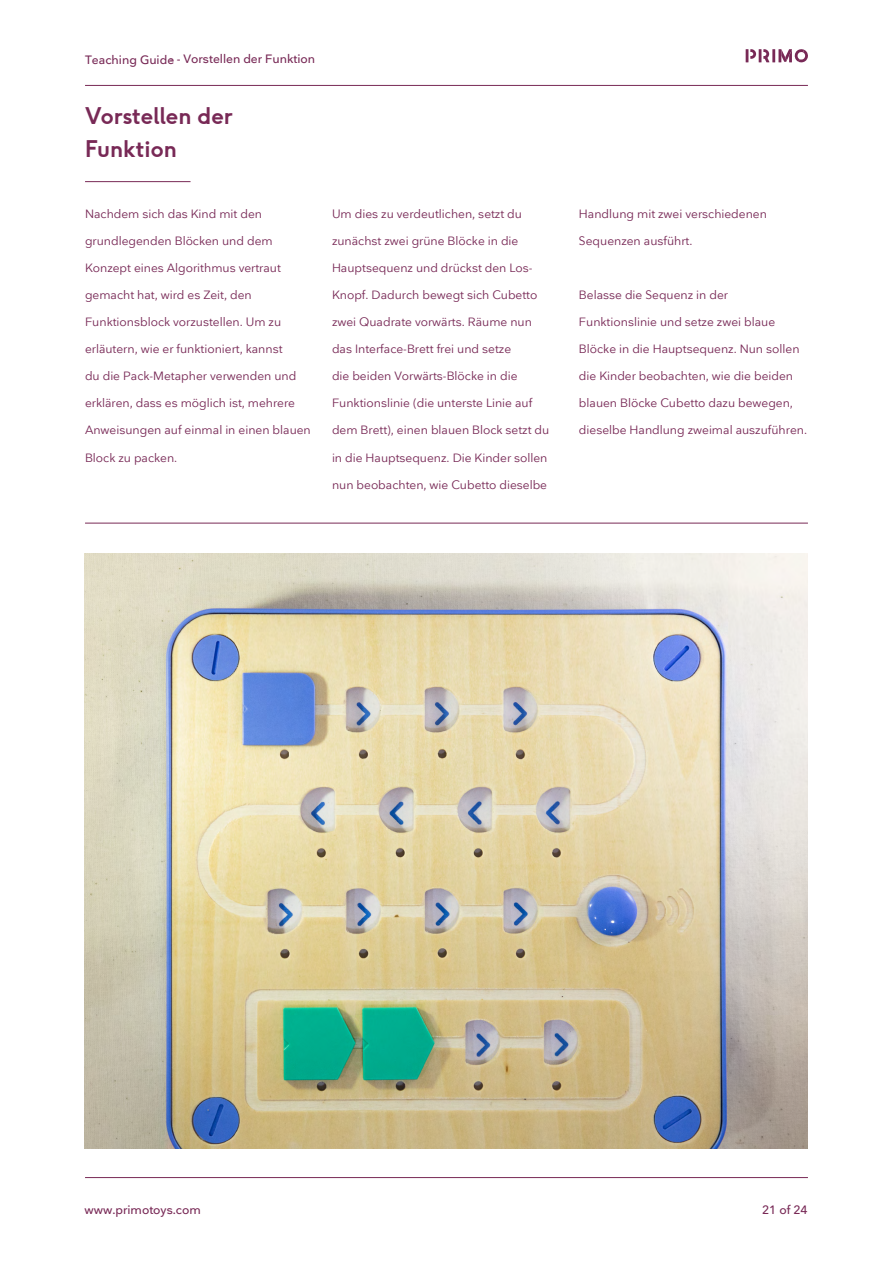
<style>
.page{position:relative;width:893px;height:1263px;background:#fff}
.page>*{position:absolute;margin:0;border:0;box-sizing:border-box;transform-origin:0 0}
.t1{font:700 22.5px/33px "F37 Ginger";color:#782956}
.t2{font:12px "Nationale";color:#782956}
.t3{font:500 12px "Nationale";color:#782956}
</style>
<div class="page">
<hr style="left:85px;top:1177px;width:723px;height:1px;background:#782956">
<hr style="left:85px;top:85px;width:723px;height:1px;background:#782956">
<svg style="left:746px;top:49px;width:62px;height:14px"></svg>
<hr style="left:85px;top:523px;width:723px;height:1px;background:#782956">
<hr style="left:85px;top:181px;width:106px;height:1px;background:#782956">
<img style="left:85px;top:554px;width:723px;height:594px">
<p class="t3" style="left:170px;top:51px;width:147px">- - Vorstellen der Funktion</p>
<p class="t3" style="left:85px;top:52px;width:91px">Teaching Guide</p>
<h1 class="t1" style="left:85px;top:99px;width:150px">Vorstellen der<br>Funktion</h1>
<p class="t2" style="left:85px;top:207px;width:179px">Nachdem sich das Kind mit den</p>
<p class="t2" style="left:85px;top:234px;width:189px">grundlegenden Blöcken und dem</p>
<p class="t2" style="left:85px;top:261px;width:197px">Konzept eines Algorithmus vertraut</p>
<p class="t2" style="left:85px;top:288px;width:168px">gemacht hat, wird es Zeit, den</p>
<p class="t2" style="left:85px;top:315px;width:198px">Funktionsblock vorzustellen. Um zu</p>
<p class="t2" style="left:85px;top:342px;width:199px">erläutern, wie er funktioniert, kannst</p>
<p class="t2" style="left:85px;top:369px;width:213px">du die Pack-Metapher verwenden und</p>
<p class="t2" style="left:85px;top:396px;width:212px">erklären, dass es möglich ist, mehrere</p>
<p class="t2" style="left:85px;top:423px;width:227px">Anweisungen auf einmal in einen blauen</p>
<p class="t2" style="left:85px;top:450px;width:94px">Block zu packen.</p>
<p class="t2" style="left:332px;top:207px;width:191px">Um dies zu verdeutlichen, setzt du</p>
<p class="t2" style="left:332px;top:234px;width:188px">zunächst zwei grüne Blöcke in die</p>
<p class="t2" style="left:332px;top:261px;width:202px">Hauptsequenz und drückst den Los-</p>
<p class="t2" style="left:332px;top:288px;width:207px">Knopf. Dadurch bewegt sich Cubetto</p>
<p class="t2" style="left:332px;top:315px;width:201px">zwei Quadrate vorwärts. Räume nun</p>
<p class="t2" style="left:332px;top:342px;width:181px">das Interface-Brett frei und setze</p>
<p class="t2" style="left:332px;top:369px;width:187px">die beiden Vorwärts-Blöcke in die</p>
<p class="t2" style="left:332px;top:396px;width:202px">Funktionslinie (die unterste Linie auf</p>
<p class="t2" style="left:332px;top:423px;width:219px">dem Brett), einen blauen Block setzt du</p>
<p class="t2" style="left:332px;top:450px;width:217px">in die Hauptsequenz. Die Kinder sollen</p>
<p class="t2" style="left:332px;top:477px;width:217px">nun beobachten, wie Cubetto dieselbe</p>
<p class="t2" style="left:579px;top:207px;width:189px">Handlung mit zwei verschiedenen</p>
<p class="t2" style="left:579px;top:234px;width:115px">Sequenzen ausführt.</p>
<p class="t2" style="left:579px;top:288px;width:151px">Belasse die Sequenz in der</p>
<p class="t2" style="left:579px;top:315px;width:198px">Funktionslinie und setze zwei blaue</p>
<p class="t2" style="left:579px;top:342px;width:222px">Blöcke in die Hauptsequenz. Nun sollen</p>
<p class="t2" style="left:579px;top:369px;width:216px">die Kinder beobachten, wie die beiden</p>
<p class="t2" style="left:579px;top:396px;width:216px">blauen Blöcke Cubetto dazu bewegen,</p>
<p class="t2" style="left:579px;top:423px;width:230px">dieselbe Handlung zweimal auszuführen.</p>
<p class="t3" style="left:85px;top:1202px;width:118px">www.primotoys.com</p>
<p class="t3" style="left:762px;top:1202px;width:47px">21 of 24</p>
</div>
